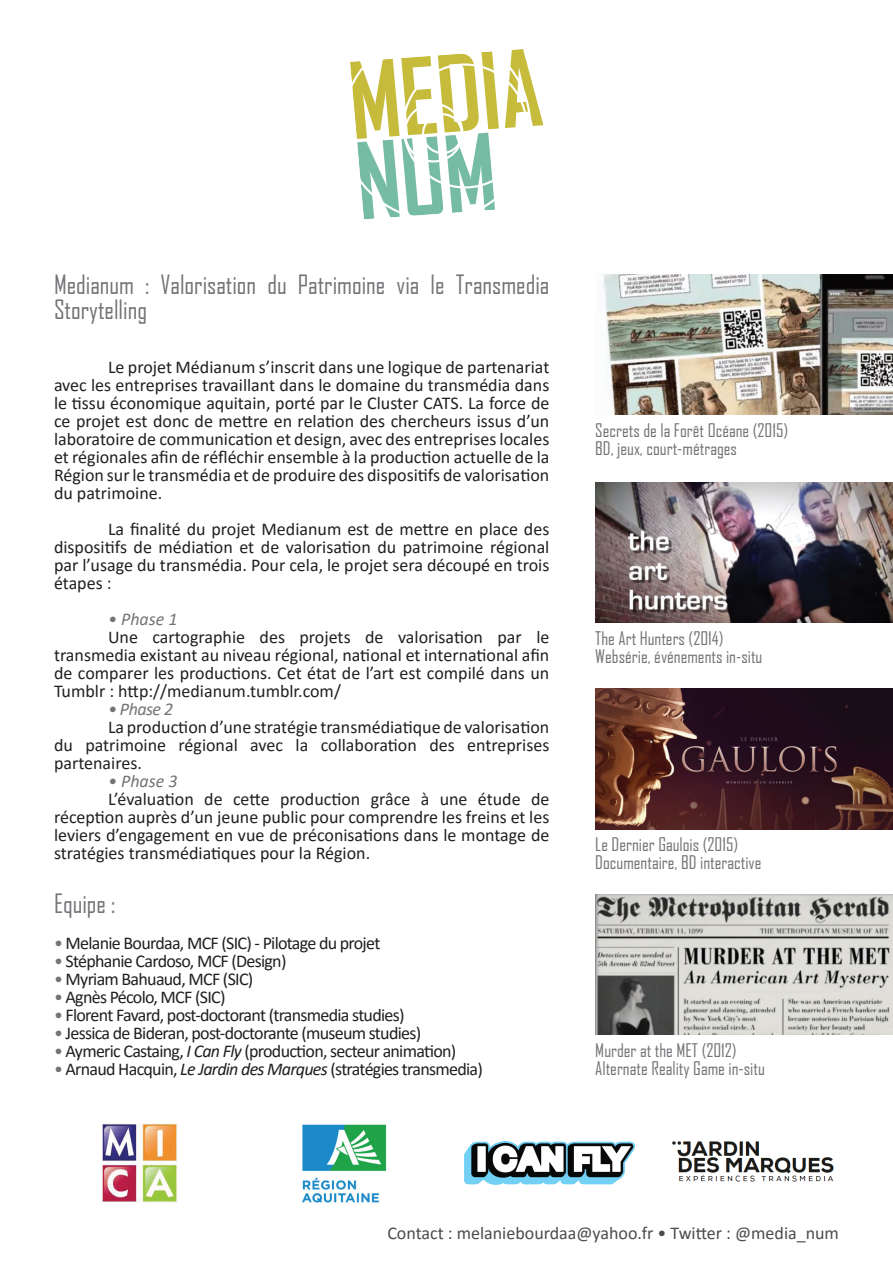
<style>
.page{position:relative;width:893px;height:1263px;background:#fff}
.page>*{position:absolute;margin:0;border:0;box-sizing:border-box;transform-origin:0 0}
.t1{font:25.5px/25.5px "Agency FB";color:#727477}
.t2{font:18px/18px "Calibri";letter-spacing:-.04em;color:#231f20;text-align:justify}
.t3{font:18px/18px "Agency FB";color:#727477}
.t4{font:18px "Calibri";color:#4b4c4d}
.t5{font:italic 18px "Calibri";color:#727477}
.s1{color:#727477}
.s2{font-style:italic}
</style>
<div class="page">
<svg style="left:350px;top:49px;width:193px;height:171px"></svg>
<img style="left:597px;top:274px;width:296px;height:141px">
<img style="left:595px;top:482px;width:298px;height:140px">
<img style="left:595px;top:689px;width:298px;height:140px">
<img style="left:595px;top:894px;width:298px;height:141px">
<img style="left:101px;top:1124px;width:76px;height:79px">
<img style="left:302px;top:1124px;width:85px;height:79px">
<img style="left:464px;top:1142px;width:170px;height:43px">
<img style="left:672px;top:1141px;width:162px;height:41px">
<h1 class="t1" style="left:54px;top:271px;width:497px">Medianum : Valorisation du Patrimoine via le Transmedia<br>Storytelling</h1>
<p class="t2" style="left:54px;top:358px;width:497px;text-indent:54px">Le projet Médianum s’inscrit dans une logique de partenariat avec les entreprises travaillant dans le domaine du transmédia dans le tissu économique aquitain, porté par le Cluster CATS. La force de ce projet est donc de mettre en relation des chercheurs issus d’un laboratoire de communication et design, avec des entreprises locales et régionales afin de réfléchir ensemble à la production actuelle de la Région sur le transmédia et de produire des dispositifs de valorisation du patrimoine.</p>
<p class="t2" style="left:54px;top:520px;width:497px;text-indent:54px">La finalité du projet Medianum est de mettre en place des dispositifs de médiation et de valorisation du patrimoine régional par l’usage du transmédia. Pour cela, le projet sera découpé en trois étapes :</p>
<p class="t5" style="left:108px;top:607px;width:71px">• Phase 1</p>
<p class="t2" style="left:54px;top:628px;width:497px;text-indent:54px">Une cartographie des projets de valorisation par le transmedia existant au niveau régional, national et international afin de comparer les productions. Cet état de l’art est compilé dans un Tumblr : http://medianum.tumblr.com/</p>
<p class="t5" style="left:108px;top:697px;width:67px">• Phase 2</p>
<p class="t2" style="left:54px;top:718px;width:497px;text-indent:54px">La production d’une stratégie transmédiatique de valorisation du patrimoine régional avec la collaboration des entreprises partenaires.</p>
<p class="t5" style="left:108px;top:769px;width:71px">• Phase 3</p>
<p class="t2" style="left:54px;top:790px;width:497px;text-indent:54px">L’évaluation de cette production grâce à une étude de réception auprès d’un jeune public pour comprendre les freins et les leviers d’engagement en vue de préconisations dans le montage de stratégies transmédiatiques pour la Région.</p>
<h1 class="t1" style="left:54px;top:890px;width:63px">Equipe :</h1>
<p class="t2" style="left:54px;top:934px;width:328px"><span class="s1">•</span> Melanie Bourdaa, MCF (SIC) - Pilotage du projet</p>
<p class="t2" style="left:54px;top:952px;width:234px"><span class="s1">•</span> Stéphanie Cardoso, MCF (Design)</p>
<p class="t2" style="left:54px;top:970px;width:201px"><span class="s1">•</span> Myriam Bahuaud, MCF (SIC)</p>
<p class="t2" style="left:54px;top:988px;width:173px"><span class="s1">•</span> Agnès Pécolo, MCF (SIC)</p>
<p class="t2" style="left:54px;top:1006px;width:352px"><span class="s1">•</span> Florent Favard, post-doctorant (transmedia studies)</p>
<p class="t2" style="left:54px;top:1024px;width:369px"><span class="s1">•</span> Jessica de Bideran, post-doctorante (museum studies)</p>
<p class="t2" style="left:54px;top:1042px;width:404px"><span class="s1">•</span> Aymeric Castaing, <span class="s2">I Can Fly</span> (production, secteur animation)</p>
<p class="t2" style="left:54px;top:1060px;width:430px"><span class="s1">•</span> Arnaud Hacquin, <span class="s2">Le Jardin des Marques</span> (stratégies transmedia)</p>
<p class="t3" style="left:595px;top:421px;width:194px">Secrets de la Forêt Océane (2015)<br>BD, jeux, court-métrages</p>
<p class="t3" style="left:595px;top:628px;width:169px">The Art Hunters (2014)<br>Websérie, événements in-situ</p>
<p class="t3" style="left:595px;top:835px;width:168px">Le Dernier Gaulois (2015)<br>Documentaire, BD interactive</p>
<p class="t3" style="left:595px;top:1041px;width:171px">Murder at the MET (2012)<br>Alternate Reality Game in-situ</p>
<p class="t4" style="left:387px;top:1221px;width:453px">Contact : melaniebourdaa@yahoo.fr • Twitter : @media_num</p>
</div>
